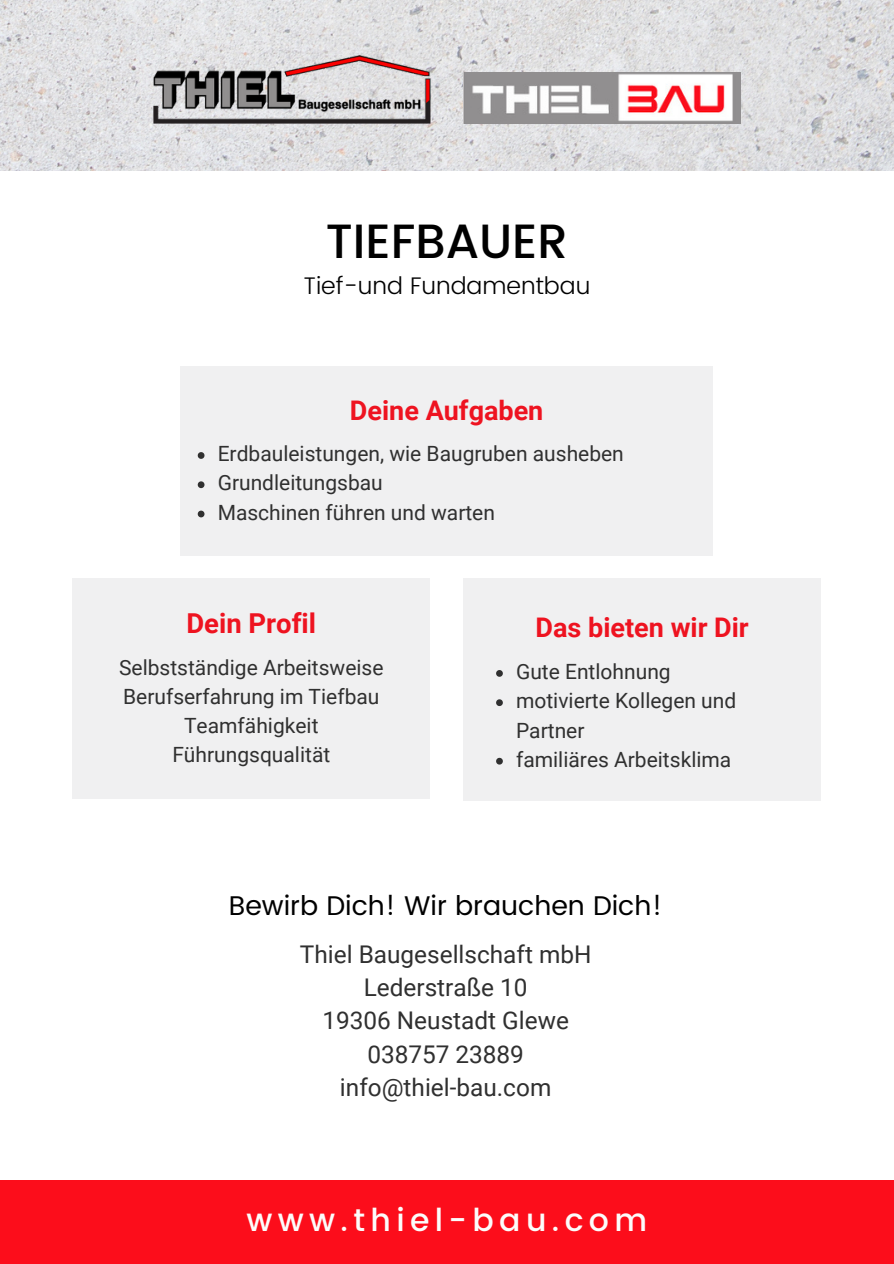
<style>
.page{position:relative;width:894px;height:1264px;background:#fff}
.page>*{position:absolute;margin:0;border:0;box-sizing:border-box;transform-origin:0 0}
.t1{font:500 48px "Poppins";color:#000}
.t2{font:500 31.5px "Poppins";letter-spacing:.17em;color:#fcfcfb}
.t3{font:700 27.45px "Roboto";color:#ee1320}
.t4{font:700 27px "Roboto";color:#ee1320}
.t5{font:27px "Poppins";color:#000}
.t6{font:24.3px/33.2px "Roboto";color:#303030;text-align:center}
.t7{font:300 24px "Poppins";color:#000}
.t8{font:21px/29.2px "Roboto";color:#303030}
</style>
<div class="page">
<img style="left:0;top:0;width:893px;height:170px">
<img style="left:153px;top:56px;width:277px;height:67px">
<img style="left:463px;top:72px;width:277px;height:51px">
<div style="left:0;top:1180px;width:893px;height:83px;background:#fc0d1b"></div>
<div style="left:180px;top:365px;width:533px;height:190px;background:#f0f0f1"></div>
<svg style="left:198px;top:452px;width:6px;height:7px"></svg>
<svg style="left:198px;top:481px;width:6px;height:7px"></svg>
<svg style="left:198px;top:510px;width:6px;height:7px"></svg>
<div style="left:73px;top:578px;width:357px;height:220px;background:#f0f0f1"></div>
<div style="left:463px;top:578px;width:357px;height:222px;background:#f0f0f1"></div>
<svg style="left:496px;top:670px;width:6px;height:6px"></svg>
<svg style="left:496px;top:699px;width:6px;height:7px"></svg>
<svg style="left:496px;top:757px;width:6px;height:7px"></svg>
<p class="t1" style="left:326px;top:213px;width:243px">TIEFBAUER</p>
<h1 class="t7" style="left:303px;top:271px;width:288px">Tief-und Fundamentbau</h1>
<h3 class="t4" style="left:350px;top:395px;width:195px">Deine Aufgaben</h3>
<p class="t8" style="left:218px;top:439px;width:407px">Erdbauleistungen, wie Baugruben ausheben</p>
<p class="t8" style="left:218px;top:468px;width:167px">Grundleitungsbau</p>
<p class="t8" style="left:218px;top:498px;width:279px">Maschinen führen und warten</p>
<h3 class="t3" style="left:186px;top:607px;width:131px">Dein Profil</h3>
<p class="t8" style="left:119px;top:652px;width:266px">Selbstständige Arbeitsweise</p>
<p class="t8" style="left:123px;top:682px;width:258px">Berufserfahrung im Tiefbau</p>
<p class="t8" style="left:184px;top:711px;width:136px">Teamfähigkeit</p>
<p class="t8" style="left:172px;top:740px;width:159px">Führungsqualität</p>
<h3 class="t4" style="left:535px;top:611px;width:215px">Das bieten wir Dir</h3>
<p class="t8" style="left:516px;top:657px;width:156px">Gute Entlohnung</p>
<p class="t8" style="left:516px;top:686px;width:222px">motivierte Kollegen und<br>Partner</p>
<p class="t8" style="left:516px;top:745px;width:217px">familiäres Arbeitsklima</p>
<h4 class="t5" style="left:229px;top:889px;width:435px">Bewirb Dich! Wir brauchen Dich!</h4>
<h4 class="t6" style="left:300px;top:938px;width:293px">Thiel Baugesellschaft mbH<br>Lederstraße 10<br>19306 Neustadt Glewe<br>038757 23889 info@thiel-bau.com</h4>
<h5 class="t2" style="left:246px;top:1201px;width:402px">www.thiel-bau.com</h5>
</div>
